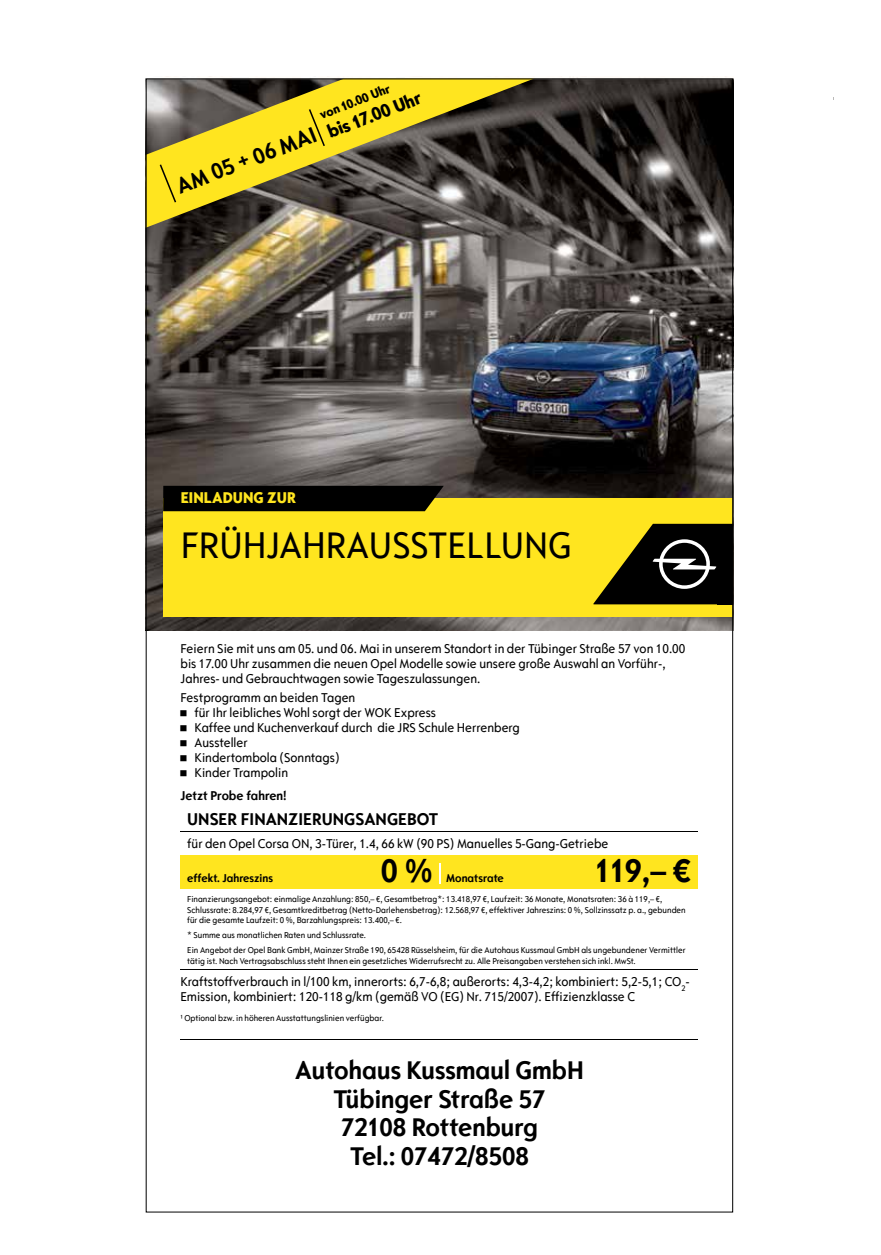
<style>
.page{position:relative;width:881px;height:1255px;background:#fff}
.page>*{position:absolute;margin:0;border:0;box-sizing:border-box;transform-origin:0 0}
.t1{font:38.85px "Opel Sans Condensed";color:#000}
.t2{font:700 34.35px "Opel Sans Condensed";color:#000}
.t3{font:700 26.85px/28.3px "Opel Sans Condensed";color:#000;text-align:center}
.t4{font:700 23.55px "Opel Sans Condensed";color:#000}
.t5{font:800 19.35px "Opel Sans Condensed";color:#000}
.t6{font:700 18px "Opel Sans Condensed";color:#000}
.t7{font:800 16.5px "Opel Sans Condensed";color:#ffe51f}
.t8{font:13.5px/15px "Opel Sans Condensed";color:#000}
.t9{font:13.5px/15px "Opel Sans Condensed";color:#000}
.t10{font:700 13.5px "Opel Sans Condensed";color:#000}
.t11{font:800 13.5px "Opel Sans Condensed";color:#000}
.t12{font:700 12px "Opel Sans Condensed";color:#000}
.t13{font:9px/10.5px "Opel Sans Condensed";color:#000}
.t14{font:9px "Opel Sans Condensed";color:#000}
</style>
<div class="page">
<img style="left:146px;top:77px;width:586px;height:553px">
<div style="left:163px;top:498px;width:569px;height:119px;background:#ffe51f"></div>
<svg style="left:593px;top:524px;width:137px;height:80px"></svg>
<div style="left:163px;top:486px;width:280px;height:25px;background:#000"></div>
<svg style="left:148px;top:81px;width:386px;height:147px;background:#8c7f38"></svg>
<svg style="left:158px;top:163px;width:19px;height:41px"></svg>
<svg style="left:307px;top:107px;width:19px;height:41px"></svg>
<hr style="left:180px;top:830px;width:518px;height:1px;background:#000">
<div style="left:180px;top:855px;width:517px;height:34px;background:#ffe51f"></div>
<svg style="left:439px;top:863px;width:1px;height:20px"></svg>
<hr style="left:180px;top:969px;width:518px;height:1px;background:#000">
<hr style="left:180px;top:1039px;width:518px;height:1px;background:#000">
<h3 class="t11" style="left:317px;top:107px;width:76px;rotate:-21deg">von 10.00 Uhr</h3>
<h3 class="t5" style="left:324px;top:121px;width:101px;rotate:-21deg">bis 17.00 Uhr</h3>
<h3 class="t4" style="left:172px;top:173px;width:149px;rotate:-21deg">AM 05 + 06 MAI</h3>
<h3 class="t7" style="left:181px;top:488px;width:117px">EINLADUNG ZUR</h3>
<h1 class="t1" style="left:181px;top:522px;width:392px">FRÜHJAHRAUSSTELLUNG</h1>
<h3 class="t8" style="left:180px;top:641px;width:506px">Feiern Sie mit uns am 05. und 06. Mai in unserem Standort in der Tübinger Straße 57 von 10.00 bis 17.00 Uhr zusammen die neuen Opel Modelle sowie unsere große Auswahl an Vorführ-,<br>Jahres- und Gebrauchtwagen sowie Tageszulassungen.</h3>
<h3 class="t8" style="left:180px;top:690px;width:340px">Festprogramm an beiden Tagen<br>flfür Ihr leibliches Wohl sorgt der WOK Express<br>flKaffee und Kuchenverkauf durch die JRS Schule Herrenberg flAussteller<br>flKindertombola (Sonntags)<br>flKinder Trampolin</h3>
<h3 class="t10" style="left:180px;top:787px;width:107px">Jetzt Probe fahren!</h3>
<h3 class="t6" style="left:187px;top:808px;width:252px">UNSER FINANZIERUNGSANGEBOT</h3>
<h3 class="t9" style="left:187px;top:835px;width:422px">für den Opel Corsa ON, 3-Türer, 1.4, 66 kW (90 PS) Manuelles 5-Gang-Getriebe</h3>
<h3 class="t12" style="left:187px;top:871px;width:87px">effekt. Jahreszins</h3>
<h2 class="t2" style="left:381px;top:850px;width:53px">0 %</h2>
<h2 class="t2" style="left:595px;top:850px;width:98px">119,– €</h2>
<p class="t13" style="left:187px;top:893px;width:500px">Finanzierungsangebot: einmalige Anzahlung: 850,– €, Gesamtbetrag*: 13.418,97 €, Laufzeit: 36 Monate, Monatsraten: 36 à 119,– €,<br>Schlussrate: 8.284,97 €, Gesamtkreditbetrag (Netto-Darlehensbetrag): 12.568,97 €, effektiver Jahreszins: 0 %, Sollzinssatz p. a., gebunden für die gesamte Laufzeit: 0 %, Barzahlungspreis: 13.400,– €.</p>
<p class="t13" style="left:187px;top:927px;width:499px;line-height:15px">* Summe aus monatlichen Raten und Schlussrate.<br>Ein Angebot der Opel Bank GmbH, Mainzer Straße 190, 65428 Rüsselsheim, für die Autohaus Kussmaul GmbH als ungebundener Vermittler</p>
<p class="t13" style="left:187px;top:955px;width:450px">tätig ist. Nach Vertragsabschluss steht Ihnen ein gesetzliches Widerrufsrecht zu. Alle Preisangaben verstehen sich inkl. MwSt.</p>
<h3 class="t9" style="left:180px;top:974px;width:510px">Kraftstoffverbrauch in l/100 km, innerorts: 6,7-6,8; außerorts: 4,3-4,2; kombiniert: 5,2-5,1; CO<sub>2</sub>-<br>Emission, kombiniert: 120-118 g/km (gemäß VO (EG) Nr. 715/2007). Effizienzklasse C</h3>
<p class="t14" style="left:180px;top:1012px;width:205px">¹ Optional bzw. in höheren Ausstattungslinien verfügbar.</p>
<h3 class="t3" style="left:295px;top:1055px;width:290px">Autohaus Kussmaul GmbH<br>Tübinger Straße 57<br>72108 Rottenburg<br>Tel.: 07472/8508</h3>
<h3 class="t12" style="left:446px;top:871px;width:59px">Monatsrate</h3>
</div>
